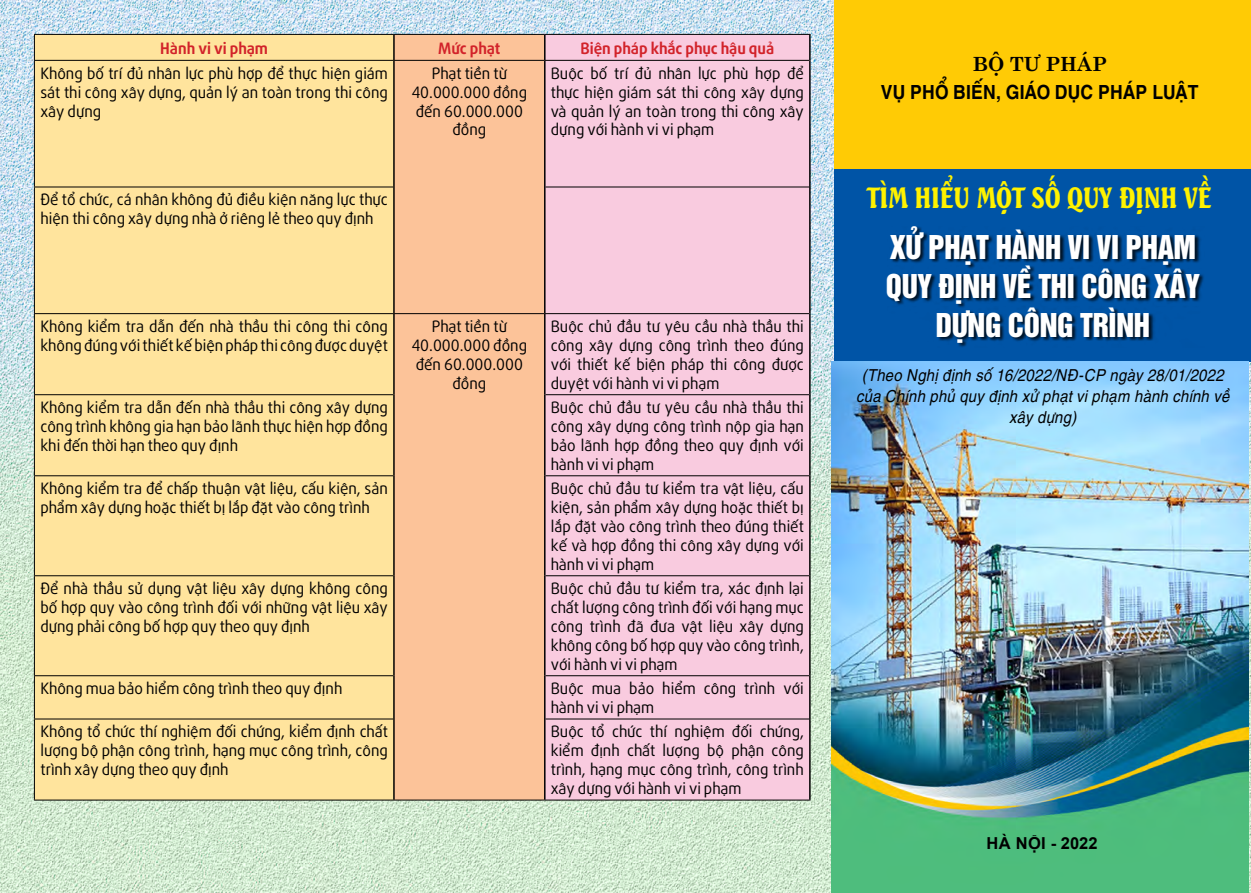
<style>
.page{position:relative;width:1251px;height:893px;background:#fff}
.page>*{position:absolute;margin:0;border:0;box-sizing:border-box;transform-origin:0 0}
.t1{font:30px/39px "UTM Helvet Ins";letter-spacing:-.01em;color:#fff;text-align:center}
.t2{font:700 28.5px "UTM Seagull";letter-spacing:-.01em;color:#fff200;scale:.83 1}
.t3{font:700 19.5px "UTM Helve";letter-spacing:-.015em;color:#000;scale:.9 1}
.t4{font:700 19.5px "UTM Centur";color:#000}
.t5{font:italic 16.5px/21px "UTM Helve";letter-spacing:-.01em;color:#000;text-align:center;scale:.9 1}
.t6{font:700 16.5px "Arial";letter-spacing:.01em;color:#000}
.t7{font:15.75px/18.9px "UTM Daxline";color:#000;text-align:justify}
.t8{font:700 15.75px "UTM Daxline";color:#d2232a}
</style>
<div class="page">
<img style="left:0;top:0;width:1250px;height:893px">
<div style="left:833px;top:0;width:417px;height:181px;background:#ffcb05"></div>
<div style="left:833px;top:169px;width:417px;height:192px;background:#0054a6"></div>
<div style="left:887px;top:226px;width:317px;height:122px;background:#000;opacity:.75"></div>
<div style="left:35px;top:35px;width:358px;height:765px;background:#ffe49d"></div>
<div style="left:394px;top:35px;width:150px;height:765px;background:#fcc399"></div>
<div style="left:545px;top:35px;width:264px;height:765px;background:#f9cbdf"></div>
<svg style="left:393px;top:35px;width:1px;height:25px"></svg>
<svg style="left:544px;top:35px;width:1px;height:25px"></svg>
<svg style="left:809px;top:35px;width:1px;height:25px"></svg>
<hr style="left:393px;top:61px;width:1px;height:126px;background:#000">
<hr style="left:544px;top:61px;width:1px;height:126px;background:#000">
<hr style="left:809px;top:60px;width:1px;height:127px;background:#000">
<hr style="left:393px;top:187px;width:1px;height:126px;background:#000">
<hr style="left:544px;top:187px;width:1px;height:126px;background:#000">
<hr style="left:809px;top:187px;width:1px;height:127px;background:#000">
<hr style="left:393px;top:314px;width:1px;height:81px;background:#000">
<hr style="left:544px;top:314px;width:1px;height:81px;background:#000">
<hr style="left:809px;top:314px;width:1px;height:81px;background:#000">
<hr style="left:393px;top:395px;width:1px;height:81px;background:#000">
<hr style="left:544px;top:395px;width:1px;height:81px;background:#000">
<hr style="left:809px;top:395px;width:1px;height:81px;background:#000">
<hr style="left:393px;top:476px;width:1px;height:100px;background:#000">
<hr style="left:544px;top:476px;width:1px;height:100px;background:#000">
<hr style="left:809px;top:476px;width:1px;height:100px;background:#000">
<hr style="left:393px;top:576px;width:1px;height:100px;background:#000">
<hr style="left:544px;top:576px;width:1px;height:100px;background:#000">
<hr style="left:809px;top:576px;width:1px;height:100px;background:#000">
<hr style="left:393px;top:676px;width:1px;height:43px;background:#000">
<hr style="left:544px;top:676px;width:1px;height:43px;background:#000">
<hr style="left:809px;top:676px;width:1px;height:43px;background:#000">
<hr style="left:393px;top:719px;width:1px;height:81px;background:#000">
<hr style="left:544px;top:719px;width:1px;height:81px;background:#000">
<hr style="left:809px;top:719px;width:1px;height:81px;background:#000">
<hr style="left:34px;top:34px;width:360px;height:1px;background:#000">
<svg style="left:34px;top:35px;width:1px;height:25px"></svg>
<hr style="left:394px;top:34px;width:150px;height:1px;background:#000">
<hr style="left:544px;top:34px;width:266px;height:1px;background:#000">
<hr style="left:34px;top:60px;width:360px;height:1px;background:#000">
<hr style="left:394px;top:60px;width:150px;height:1px;background:#000">
<hr style="left:394px;top:313px;width:150px;height:1px;background:#000">
<hr style="left:544px;top:60px;width:265px;height:1px;background:#000">
<hr style="left:34px;top:61px;width:1px;height:126px;background:#000">
<hr style="left:545px;top:187px;width:264px;height:1px;background:#000">
<hr style="left:34px;top:187px;width:359px;height:1px;background:#000">
<hr style="left:34px;top:187px;width:1px;height:126px;background:#000">
<hr style="left:544px;top:313px;width:265px;height:1px;background:#000">
<hr style="left:34px;top:313px;width:360px;height:1px;background:#000">
<hr style="left:34px;top:314px;width:1px;height:80px;background:#000">
<hr style="left:394px;top:800px;width:150px;height:1px;background:#000">
<hr style="left:545px;top:394px;width:264px;height:1px;background:#000">
<hr style="left:34px;top:394px;width:359px;height:1px;background:#000">
<hr style="left:34px;top:395px;width:1px;height:80px;background:#000">
<hr style="left:545px;top:475px;width:264px;height:1px;background:#000">
<hr style="left:34px;top:475px;width:359px;height:1px;background:#000">
<hr style="left:34px;top:476px;width:1px;height:99px;background:#000">
<hr style="left:545px;top:575px;width:264px;height:1px;background:#000">
<hr style="left:34px;top:575px;width:359px;height:1px;background:#000">
<hr style="left:34px;top:576px;width:1px;height:99px;background:#000">
<hr style="left:34px;top:676px;width:1px;height:43px;background:#000">
<hr style="left:34px;top:719px;width:1px;height:81px;background:#000">
<hr style="left:545px;top:675px;width:264px;height:1px;background:#000">
<hr style="left:545px;top:719px;width:264px;height:1px;background:#000">
<hr style="left:544px;top:800px;width:266px;height:1px;background:#000">
<hr style="left:34px;top:675px;width:359px;height:1px;background:#000">
<hr style="left:34px;top:719px;width:359px;height:1px;background:#000">
<hr style="left:34px;top:800px;width:360px;height:1px;background:#000">
<img style="left:831px;top:361px;width:416px;height:532px">
<p class="t8" style="left:160px;top:36px;width:109px">Hành vi vi phạm</p>
<p class="t8" style="left:438px;top:36px;width:64px">Mức phạt</p>
<p class="t8" style="left:580px;top:36px;width:195px">Biện pháp khắc phục hậu quả</p>
<p class="t7" style="left:40px;top:63px;width:349px">Không bố trí đủ nhân lực phù hợp để thực hiện giám sát thi công xây dựng, quản lý an toàn trong thi công xây dựng</p>
<p class="t7" style="left:411px;top:63px;width:117px;text-align:center">Phạt tiền từ<br>40.000.000 đồng đến 60.000.000 đồng</p>
<p class="t7" style="left:550px;top:63px;width:254px">Buộc bố trí đủ nhân lực phù hợp để thực hiện giám sát thi công xây dựng và quản lý an toàn trong thi công xây dựng với hành vi vi phạm</p>
<p class="t7" style="left:40px;top:190px;width:349px">Để tổ chức, cá nhân không đủ điều kiện năng lực thực hiện thi công xây dựng nhà ở riêng lẻ theo quy định</p>
<p class="t7" style="left:40px;top:316px;width:349px">Không kiểm tra dẫn đến nhà thầu thi công thi công không đúng với thiết kế biện pháp thi công được duyệt</p>
<p class="t7" style="left:411px;top:316px;width:117px;text-align:center">Phạt tiền từ<br>40.000.000 đồng đến 60.000.000 đồng</p>
<p class="t7" style="left:550px;top:316px;width:254px">Buộc chủ đầu tư yêu cầu nhà thầu thi công xây dựng công trình theo đúng với thiết kế biện pháp thi công được duyệt với hành vi vi phạm</p>
<p class="t7" style="left:40px;top:397px;width:349px">Không kiểm tra dẫn đến nhà thầu thi công xây dựng công trình không gia hạn bảo lãnh thực hiện hợp đồng khi đến thời hạn theo quy định</p>
<p class="t7" style="left:550px;top:397px;width:254px">Buộc chủ đầu tư yêu cầu nhà thầu thi công xây dựng công trình nộp gia hạn bảo lãnh hợp đồng theo quy định với hành vi vi phạm</p>
<p class="t7" style="left:40px;top:478px;width:349px">Không kiểm tra để chấp thuận vật liệu, cấu kiện, sản phẩm xây dựng hoặc thiết bị lắp đặt vào công trình</p>
<p class="t7" style="left:550px;top:478px;width:254px">Buộc chủ đầu tư kiểm tra vật liệu, cấu kiện, sản phẩm xây dựng hoặc thiết bị lắp đặt vào công trình theo đúng thiết kế và hợp đồng thi công xây dựng với hành vi vi phạm</p>
<p class="t7" style="left:40px;top:578px;width:349px">Để nhà thầu sử dụng vật liệu xây dựng không công bố hợp quy vào công trình đối với những vật liệu xây dựng phải công bố hợp quy theo quy định</p>
<p class="t7" style="left:550px;top:578px;width:254px">Buộc chủ đầu tư kiểm tra, xác định lại chất lượng công trình đối với hạng mục công trình đã đưa vật liệu xây dựng không công bố hợp quy vào công trình, với hành vi vi phạm</p>
<p class="t7" style="left:40px;top:678px;width:303px">Không mua bảo hiểm công trình theo quy định</p>
<p class="t7" style="left:550px;top:678px;width:254px">Buộc mua bảo hiểm công trình với hành vi vi phạm</p>
<p class="t7" style="left:40px;top:721px;width:349px">Không tổ chức thí nghiệm đối chứng, kiểm định chất lượng bộ phận công trình, hạng mục công trình, công trình xây dựng theo quy định</p>
<p class="t7" style="left:550px;top:721px;width:254px">Buộc tổ chức thí nghiệm đối chứng, kiểm định chất lượng bộ phận công trình, hạng mục công trình, công trình xây dựng với hành vi vi phạm</p>
<p class="t4" style="left:972px;top:47px;width:135px">BỘ tư pháp</p>
<p class="t3" style="left:880px;top:76px;width:355px">VỤ PHỔ BIẾN, GIÁO DỤC PHÁP LUẬT</p>
<h2 class="t2" style="left:866px;top:175px;width:417px">TÌM HIỂU MỘT SỐ QUY ĐỊNH VỀ</h2>
<h1 class="t1" style="left:885px;top:225px;width:316px">XỬ PHẠT HÀNH VI VI PHẠM<br>QUY ĐỊNH VỀ THI CÔNG XÂY<br>DỰNG CÔNG TRÌNH</h1>
<p class="t5" style="left:855px;top:363px;width:417px">(Theo Nghị định số 16/2022/NĐ-CP ngày 28/01/2022 của Chính phủ quy định xử phạt vi phạm hành chính về xây dựng)</p>
<p class="t6" style="left:986px;top:831px;width:113px">HÀ NỘI - 2022</p>
</div>
